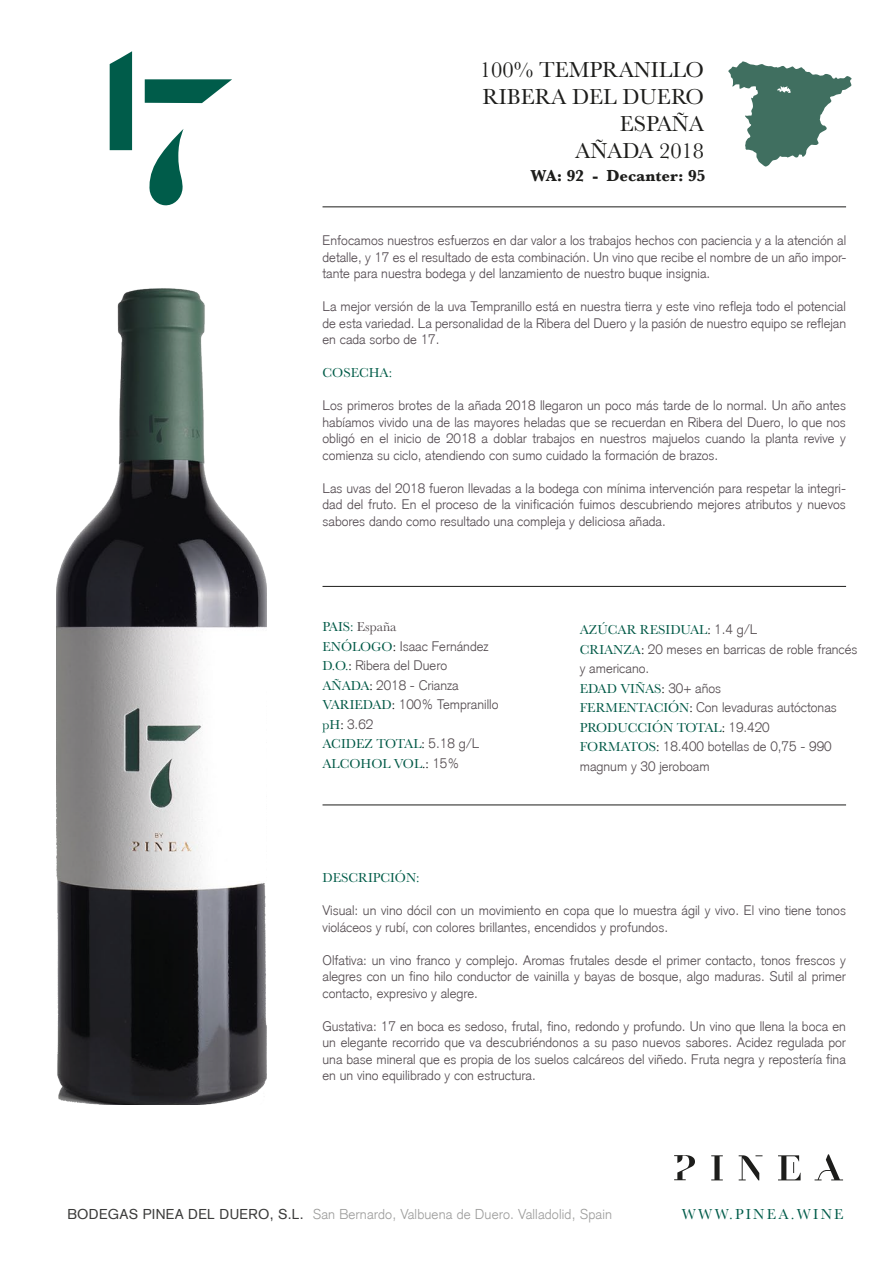
<style>
.page{position:relative;width:893px;height:1263px;background:#fff}
.page>*{position:absolute;margin:0;border:0;box-sizing:border-box;transform-origin:0 0}
.t1{font:22.5px/27px "Baskerville";color:#1d1d1b;text-align:right}
.t2{font:700 16.5px "Baskerville";color:#1d1d1b}
.t3{font:15px "Baskerville";letter-spacing:.15em;color:#005c4a}
.t4{font:300 13.95px "Akzidenz Grotesk";letter-spacing:.01em;color:#9d9d9c}
.t5{font:300 13.5px/16.5px "Akzidenz Grotesk";color:#534a50;text-align:justify}
.t6{font:300 13.5px/16.5px "Akzidenz Grotesk";color:#534b4f}
.t7{font:13.5px/19.5px "Baskerville";color:#005946}
.t8{font:13.5px "Baskerville";color:#005c48}
.t9{font:13.5px "Baskerville";color:#534b4f}
.s1{color:#005946}
.s2{font-family:"Baskerville";font-weight:400;color:#005946}
.s3{font-family:"Baskerville";font-weight:400;color:#1d1d1b}
.s4{color:#1d1d1b}
.s5{font-family:"Akzidenz Grotesk";font-weight:300;color:#534b4f}
.s6{font-weight:400;color:#3c3c3b}
</style>
<div class="page">
<svg style="left:110px;top:51px;width:22px;height:99px;background:#116656"></svg>
<svg style="left:145px;top:79px;width:87px;height:24px"></svg>
<svg style="left:149px;top:129px;width:35px;height:77px"></svg>
<hr style="left:322px;top:586px;width:524px;height:1px;background:#1d1d1b">
<hr style="left:322px;top:805px;width:524px;height:1px;background:#1d1d1b">
<svg style="left:739px;top:1155px;width:23px;height:25px"></svg>
<svg style="left:778px;top:1155px;width:23px;height:25px"></svg>
<svg style="left:711px;top:1155px;width:12px;height:25px"></svg>
<svg style="left:814px;top:1154px;width:29px;height:26px"></svg>
<svg style="left:674px;top:1155px;width:21px;height:25px"></svg>
<hr style="left:322px;top:207px;width:524px;height:1px;background:#1d1d1b">
<svg style="left:728px;top:61px;width:124px;height:106px"></svg>
<img style="left:57px;top:288px;width:209px;height:816px">
<h1 class="t1" style="left:480px;top:57px;width:226px">100% TEMPRANILLO<br>RIBERA DEL DUERO<br>ESPAÑA<br>AÑADA 2018</h1>
<p class="t2" style="left:531px;top:164px;width:176px">WA: 92 - Decanter: 95</p>
<p class="t5" style="left:322px;top:232px;width:525px">Enfocamos nuestros esfuerzos en dar valor a los trabajos hechos con paciencia y a la atención al detalle, y 17 es el resultado de esta combinación. Un vino que recibe el nombre de un año impor&shy;tante para nuestra bodega y del lanzamiento de nuestro buque insignia.</p>
<p class="t5" style="left:322px;top:298px;width:525px">La mejor versión de la uva Tempranillo está en nuestra tierra y este vino refleja todo el potencial de esta variedad. La personalidad de la Ribera del Duero y la pasión de nuestro equipo se reflejan en cada sorbo de 17.</p>
<p class="t8" style="left:323px;top:364px;width:71px">COSECHA:</p>
<p class="t5" style="left:323px;top:397px;width:525px">Los primeros brotes de la añada 2018 llegaron un poco más tarde de lo normal. Un año antes habíamos vivido una de las mayores heladas que se recuerdan en Ribera del Duero, lo que nos obligó en el inicio de 2018 a doblar trabajos en nuestros majuelos cuando la planta revive y comienza su ciclo, atendiendo con sumo cuidado la formación de brazos.</p>
<p class="t5" style="left:323px;top:480px;width:525px">Las uvas del 2018 fueron llevadas a la bodega con mínima intervención para respetar la integri&shy;dad del fruto. En el proceso de la vinificación fuimos descubriendo mejores atributos y nuevos sabores dando como resultado una compleja y deliciosa añada.</p>
<p class="t9" style="left:323px;top:618px;width:76px"><span class="s1">PAIS:</span> España</p>
<p class="t6" style="left:322px;top:636px;width:177px;line-height:19.5px"><span class="s2">ENÓLOGO</span><span class="s3">:</span> Isaac Fernández<br><span class="s2">D.O.</span><span class="s3">:</span> Ribera del Duero<br><span class="s2">AÑADA</span><span class="s3">:</span> 2018 - Crianza<br><span class="s2">VARIEDAD</span><span class="s3">:</span> 100% Tempranillo <span class="s2">pH</span><span class="s3">:</span> 3.62</p>
<p class="t7" style="left:322px;top:734px;width:158px">ACIDEZ TOTAL<span class="s4">:</span> <span class="s5">5.18 g/L<br></span>ALCOHOL VOL<span class="s4">.:</span> <span class="s5">15%</span></p>
<p class="t7" style="left:580px;top:620px;width:179px">AZÚCAR RESIDUAL<span class="s4">:</span> <span class="s5">1.4 g/L</span></p>
<p class="t6" style="left:580px;top:639px;width:279px;line-height:19.5px"><span class="s2">CRIANZA</span><span class="s3">:</span> 20 meses en barricas de roble francés y americano.</p>
<p class="t7" style="left:580px;top:679px;width:143px">EDAD VIÑAS<span class="s4">:</span> <span class="s5">30+ años</span></p>
<p class="t6" style="left:580px;top:699px;width:259px"><span class="s2">FERMENTACIÓN</span><span class="s3">:</span> Con levaduras autóctonas</p>
<p class="t7" style="left:580px;top:718px;width:192px">PRODUCCIÓN TOTAL<span class="s4">:</span> <span class="s5">19.420</span></p>
<p class="t6" style="left:580px;top:737px;width:253px;line-height:19.5px"><span class="s2">FORMATOS</span><span class="s3">:</span> 18.400 botellas de 0,75 - 990 magnum y 30 jeroboam</p>
<p class="t8" style="left:322px;top:869px;width:99px">DESCRIPCIÓN:</p>
<p class="t6" style="left:322px;top:902px;width:525px">Visual: un vino dócil con un movimiento en copa que lo muestra ágil y vivo. El vino tiene tonos violáceos y rubí, con colores brillantes, encendidos y profundos.</p>
<p class="t6" style="left:322px;top:952px;width:525px;text-align:justify">Olfativa: un vino franco y complejo. Aromas frutales desde el primer contacto, tonos frescos y alegres con un fino hilo conductor de vainilla y bayas de bosque, algo maduras. Sutil al primer contacto, expresivo y alegre.</p>
<p class="t6" style="left:322px;top:1018px;width:525px;text-align:justify">Gustativa: 17 en boca es sedoso, frutal, fino, redondo y profundo. Un vino que llena la boca en un elegante recorrido que va descubriéndonos a su paso nuevos sabores. Acidez regulada por una base mineral que es propia de los suelos calcáreos del viñedo. Fruta negra y repostería fina en un vino equilibrado y con estructura.</p>
<p class="t4" style="left:67px;top:1206px;width:546px"><span class="s6">BODEGAS PINEA DEL DUERO, S.L.</span> San Bernardo, Valbuena de Duero. Valladolid, Spain</p>
<p class="t3" style="left:682px;top:1204px;width:163px">WWW.PINEA.WINE</p>
</div>
